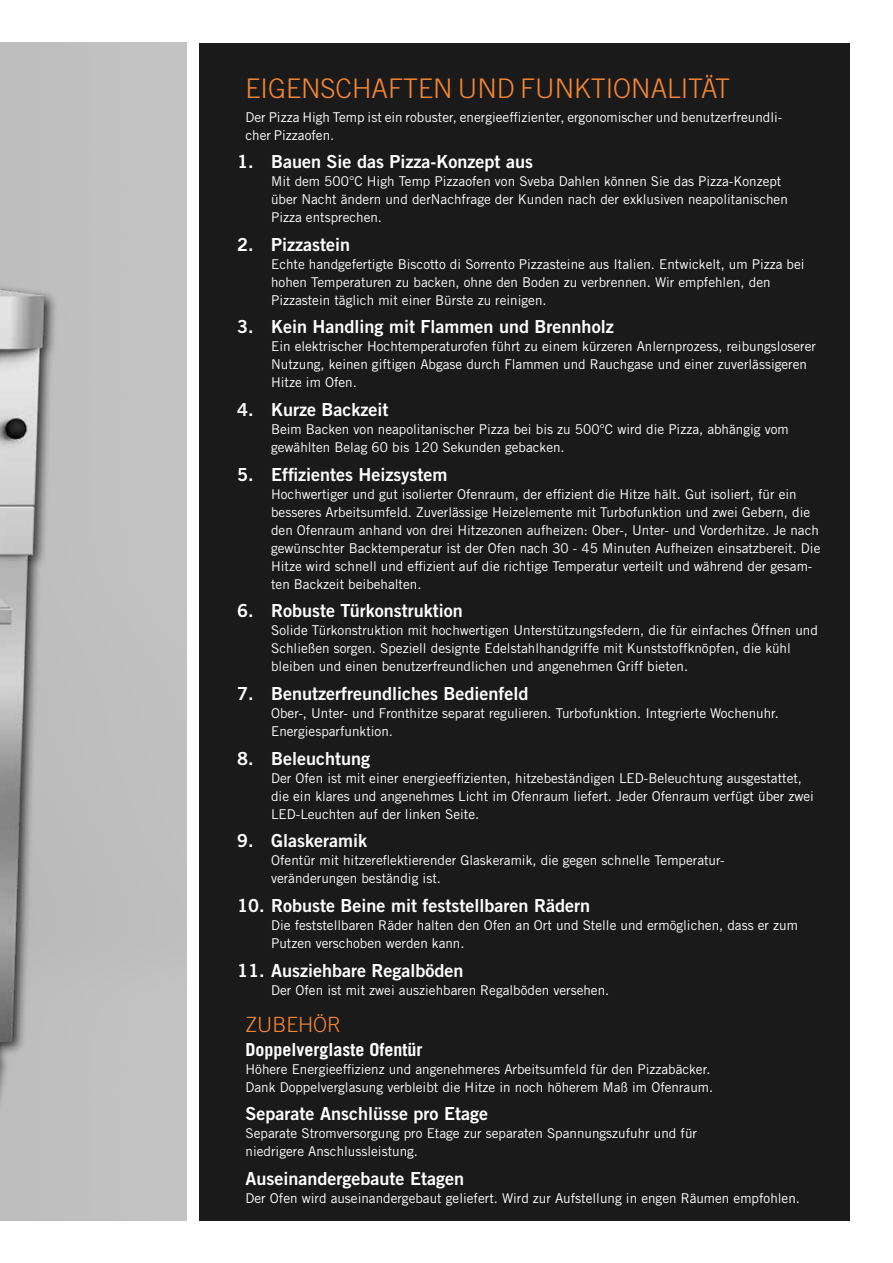
<style>
.page{position:relative;width:893px;height:1263px;background:#fff}
.page>*{position:absolute;margin:0;border:0;box-sizing:border-box;transform-origin:0 0}
.t1{font:300 27px "Trade Gothic LT Std";color:#f68631}
.t2{font:300 21px "Trade Gothic LT Std";color:#f68631}
.t3{font:18px "Trade Gothic LT Std Bd 2";color:#fff}
.t4{font:700 18px "Trade Gothic LT Std";color:#fff}
.t5{font:13.5px/18px "Trade Gothic LT Std";color:#fff}
</style>
<div class="page">
<div style="left:199px;top:43px;width:650px;height:1177px;background:#1b1a1a"></div>
<img style="left:0;top:227px;width:136px;height:884px">
<h1 class="t1" style="left:246px;top:73px;width:486px">EIGENSCHAFTEN UND FUNKTIONALITÄT</h1>
<p class="t5" style="left:246px;top:108px;width:538px">Der Pizza High Temp ist ein robuster, energieeffizienter, ergonomischer und benutzerfreundli&shy;cher Pizzaofen.</p>
<h3 class="t3" style="left:237px;top:151px;width:297px">1. Bauen Sie das Pizza-Konzept aus</h3>
<p class="t5" style="left:271px;top:172px;width:518px">Mit dem 500°C High Temp Pizzaofen von Sveba Dahlen können Sie das Pizza-Konzept über Nacht ändern und derNachfrage der Kunden nach der exklusiven neapolitanischen<br>Pizza entsprechen.</p>
<h3 class="t3" style="left:237px;top:233px;width:115px">2. Pizzastein</h3>
<p class="t5" style="left:271px;top:255px;width:535px">Echte handgefertigte Biscotto di Sorrento Pizzasteine aus Italien. Entwickelt, um Pizza bei hohen Temperaturen zu backen, ohne den Boden zu verbrennen. Wir empfehlen, den<br>Pizzastein täglich mit einer Bürste zu reinigen.</p>
<h3 class="t3" style="left:237px;top:316px;width:378px">3. Kein Handling mit Flammen und Brennholz</h3>
<p class="t5" style="left:271px;top:337px;width:546px">Ein elektrischer Hochtemperaturofen führt zu einem kürzeren Anlernprozess, reibungsloserer<br>Nutzung, keinen giftigen Abgase durch Flammen und Rauchgase und einer zuverlässigeren<br>Hitze im Ofen.</p>
<h3 class="t3" style="left:237px;top:398px;width:153px">4. Kurze Backzeit</h3>
<p class="t5" style="left:271px;top:420px;width:519px">Beim Backen von neapolitanischer Pizza bei bis zu 500°C wird die Pizza, abhängig vom gewählten Belag 60 bis 120 Sekunden gebacken.</p>
<h3 class="t3" style="left:237px;top:463px;width:212px">5. Effizientes Heizsystem</h3>
<p class="t5" style="left:271px;top:485px;width:551px">Hochwertiger und gut isolierter Ofenraum, der effizient die Hitze hält. Gut isoliert, für ein besseres Arbeitsumfeld. Zuverlässige Heizelemente mit Turbofunktion und zwei Gebern, die den Ofenraum anhand von drei Hitzezonen aufheizen: Ober-, Unter- und Vorderhitze. Je nach gewünschter Backtemperatur ist der Ofen nach 30 - 45 Minuten Aufheizen einsatzbereit. Die Hitze wird schnell und effizient auf die richtige Temperatur verteilt und während der gesam&shy;ten Backzeit beibehalten.</p>
<h3 class="t3" style="left:237px;top:600px;width:227px">6. Robuste Türkonstruktion</h3>
<p class="t5" style="left:271px;top:621px;width:548px">Solide Türkonstruktion mit hochwertigen Unterstützungsfedern, die für einfaches Öffnen und<br>Schließen sorgen. Speziell designte Edelstahlhandgriffe mit Kunststoffknöpfen, die kühl bleiben und einen benutzerfreundlichen und angenehmen Griff bieten.</p>
<h3 class="t3" style="left:237px;top:682px;width:293px">7. Benutzerfreundliches Bedienfeld</h3>
<p class="t5" style="left:271px;top:704px;width:509px">Ober-, Unter- und Fronthitze separat regulieren. Turbofunktion. Integrierte Wochenuhr.<br>Energiesparfunktion.</p>
<h3 class="t3" style="left:237px;top:747px;width:135px">8. Beleuchtung</h3>
<p class="t5" style="left:271px;top:769px;width:544px">Der Ofen ist mit einer energieeffizienten, hitzebeständigen LED-Beleuchtung ausgestattet, die ein klares und angenehmes Licht im Ofenraum liefert. Jeder Ofenraum verfügt über zwei<br>LED-Leuchten auf der linken Seite.</p>
<h3 class="t3" style="left:237px;top:830px;width:132px">9. Glaskeramik</h3>
<p class="t5" style="left:271px;top:851px;width:455px">Ofentür mit hitzereflektierender Glaskeramik, die gegen schnelle Temperatur&shy;veränderungen beständig ist.</p>
<h3 class="t3" style="left:237px;top:894px;width:354px">10. Robuste Beine mit feststellbaren Rädern</h3>
<p class="t5" style="left:271px;top:916px;width:528px">Die feststellbaren Räder halten den Ofen an Ort und Stelle und ermöglichen, dass er zum<br>Putzen verschoben werden kann.</p>
<h3 class="t3" style="left:237px;top:959px;width:228px">11. Ausziehbare Regalböden</h3>
<p class="t5" style="left:271px;top:981px;width:340px">Der Ofen ist mit zwei ausziehbaren Regalböden versehen.</p>
<h2 class="t2" style="left:246px;top:1011px;width:97px">ZUBEHÖR</h2>
<h3 class="t4" style="left:246px;top:1038px;width:179px">Doppelverglaste Ofentür</h3>
<p class="t5" style="left:246px;top:1059px;width:469px">Höhere Energieeffizienz und angenehmeres Arbeitsumfeld für den Pizzabäcker.<br>Dank Doppelverglasung verbleibt die Hitze in noch höherem Maß im Ofenraum.</p>
<h3 class="t3" style="left:246px;top:1102px;width:244px">Separate Anschlüsse pro Etage</h3>
<p class="t5" style="left:246px;top:1124px;width:453px">Separate Stromversorgung pro Etage zur separaten Spannungszufuhr und für niedrigere Anschlussleistung.</p>
<h3 class="t3" style="left:246px;top:1167px;width:220px">Auseinandergebaute Etagen</h3>
<p class="t5" style="left:246px;top:1189px;width:556px">Der Ofen wird auseinandergebaut geliefert. Wird zur Aufstellung in engen Räumen empfohlen.</p>
</div>
